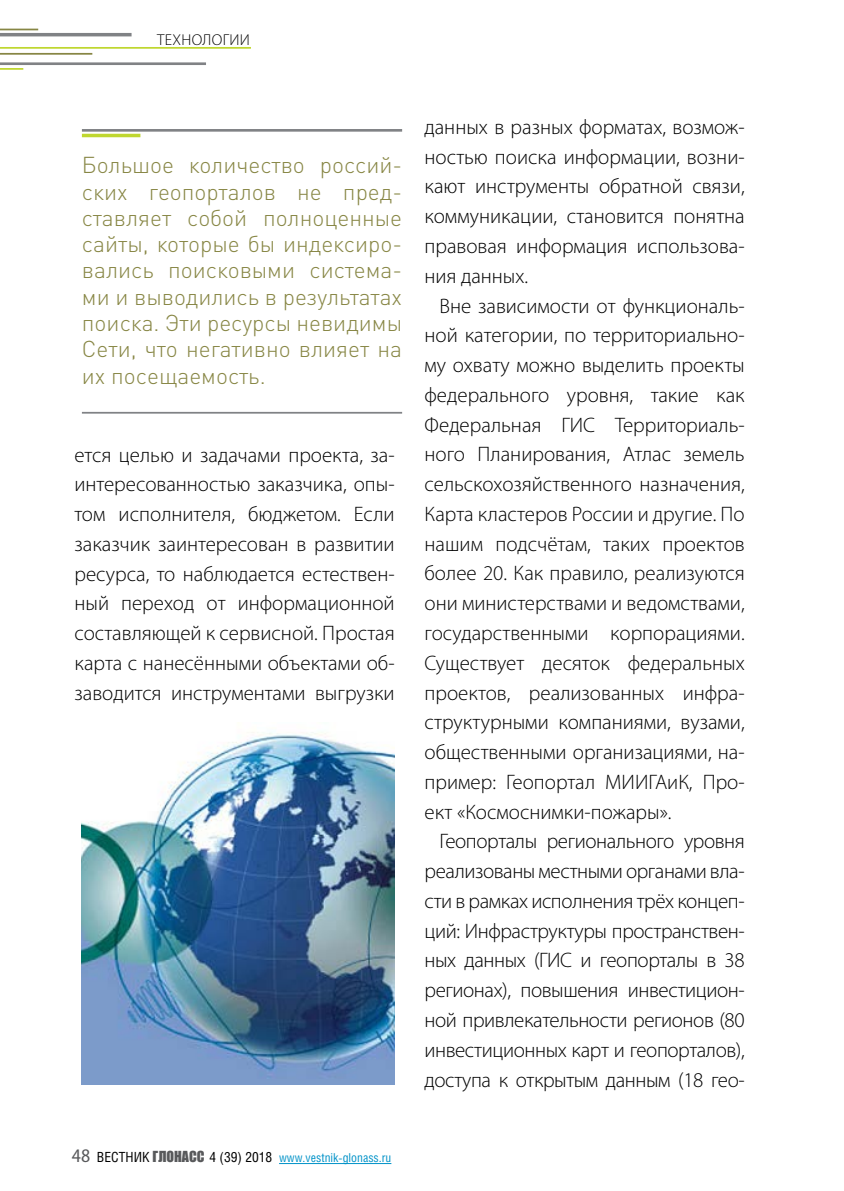
<style>
.page{position:relative;width:844px;height:1191px;background:#fff}
.page>*{position:absolute;margin:0;border:0;box-sizing:border-box;transform-origin:0 0}
.t1{font:300 22.75px/26.2px "DIN Pro";color:#878644;text-align:justify}
.t2{font:300 21px/29.8px "Myriad Pro";color:#000;text-align:justify}
.t3{font:300 15.75px "Myriad Pro";letter-spacing:.02em;color:#000}
.t4{font:12.25px "Helios Cond";color:#0092c8}
.s1{font-family:"Myriad Pro";font-stretch:semi-condensed;font-size:19.25px;color:#58595b}
.s2{font-size:14px;color:#000}
.s3{font-family:"Impact";font-size:14px;color:#58595b}
</style>
<div class="page">
<hr style="left:0;top:29px;width:38px;height:1px;background:#878644">
<hr style="left:0;top:33px;width:131px;height:3px;background:#808285">
<hr style="left:0;top:47px;width:251px;height:2px;background:#bfd730">
<hr style="left:0;top:53px;width:92px;height:2px;background:#878644">
<hr style="left:0;top:62px;width:206px;height:3px;background:#808285">
<hr style="left:0;top:68px;width:23px;height:2px;background:#bfd730">
<hr style="left:279px;top:1163px;width:112px;height:1px;background:#0092c8">
<hr style="left:82px;top:129px;width:320px;height:3px;background:#808285">
<hr style="left:82px;top:412px;width:320px;height:1px;background:#808285">
<hr style="left:82px;top:134px;width:58px;height:3px;background:#bfd730">
<img style="left:82px;top:732px;width:312px;height:352px">
<p class="t3" style="left:157px;top:31px;width:94px">ТЕХНОЛОГИИ</p>
<p class="t1" style="left:82px;top:151px;width:321px">Большое количество россий&shy;ских геопорталов не пред&shy;ставляет собой полноценные сайты, которые бы индексиро&shy;вались поисковыми система&shy;ми и выводились в результатах поиска. Эти ресурсы невидимы Сети, что негативно влияет на их посещаемость.</p>
<p class="t2" style="left:74px;top:440px;width:321px">ется целью и задачами проекта, за&shy;интересованностью заказчика, опы&shy;том исполнителя, бюджетом. Если заказчик заинтересован в развитии ресурса, то наблюдается естествен&shy;ный переход от информационной составляющей к сервисной. Простая карта с нанесёнными объектами об&shy;заводится инструментами выгрузки</p>
<p class="t2" style="left:424px;top:112px;width:321px">данных в разных форматах, возмож&shy;ностью поиска информации, возни&shy;кают инструменты обратной связи, коммуникации, становится понятна правовая информация использова&shy;ния данных.</p>
<p class="t2" style="left:424px;top:291px;width:321px;text-indent:15px">Вне зависимости от функциональ&shy;ной категории, по территориально&shy;му охвату можно выделить проекты федерального уровня, такие как Федеральная ГИС Территориаль&shy;ного Планирования, Атлас земель сельскохозяйственного назначения, Карта кластеров России и другие. По нашим подсчётам, таких проектов более 20. Как правило, реализуются они министерствами и ведомствами, государственными корпорациями.<br>Существует десяток федеральных проектов, реализованных инфра&shy;структурными компаниями, вузами, общественными организациями, на&shy;пример: Геопортал МИИГАиК, Про&shy;ект «Космоснимки-пожары».</p>
<p class="t2" style="left:424px;top:827px;width:321px;text-indent:15px">Геопорталы регионального уровня реализованы местными органами вла&shy;сти в рамках исполнения трёх концеп&shy;ций: Инфраструктуры пространствен&shy;ных данных (ГИС и геопорталы в 38 регионах), повышения инвестицион&shy;ной привлекательности регионов (80 инвестиционных карт и геопорталов), доступа к открытым данным (18 гео-</p>
<p class="t4" style="left:72px;top:1150px;width:321px"><span class="s1">48</span> <span class="s2">ВЕСТНИК</span> <span class="s3">ГЛОНАСС</span> <span class="s2">4 (39) 2018</span> www.vestnik-glonass.ru</p>
</div>
